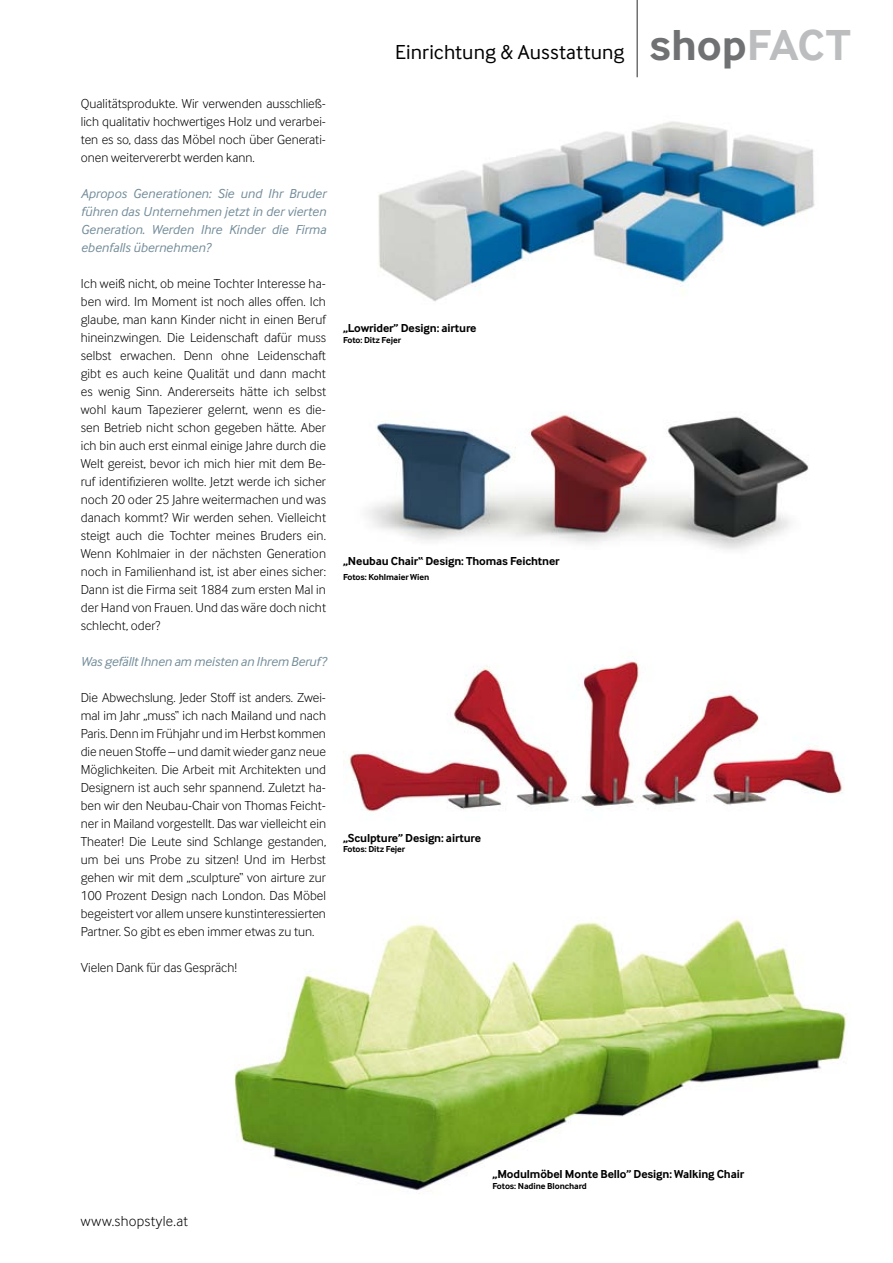
<style>
.page{position:relative;width:893px;height:1263px;background:#fff}
.page>*{position:absolute;margin:0;border:0;box-sizing:border-box;transform-origin:0 0}
.t1{font:21px "Inter Face Typo";letter-spacing:.005em;color:#000}
.t2{font:300 15px "Inter Face Typo";letter-spacing:.02em;color:#000}
.t3{font:300 13.5px/18px "Inter Face Typo";color:#000;text-align:justify}
.t4{font:italic 13.5px/18px "Inter Face Typo";color:#748d9a;text-align:justify}
.t5{font:700 12px "Inter Face Typo";letter-spacing:-.01em;color:#000}
.t6{font:700 9px "Inter Face Typo";letter-spacing:-.01em;color:#000}
.s1{font-weight:700;font-size:45px;color:#707172}
.s2{font-weight:700;font-size:45px;color:#bbbdbe}
</style>
<div class="page">
<hr style="left:636px;top:0;width:2px;height:77px;background:#707172">
<img style="left:378px;top:121px;width:437px;height:181px">
<img style="left:234px;top:918px;width:613px;height:273px">
<img style="left:366px;top:414px;width:443px;height:136px">
<img style="left:343px;top:660px;width:501px;height:152px">
<p class="t3" style="left:81px;top:94px;width:247px">Qualitätsprodukte. Wir verwenden ausschließ&shy;lich qualitativ hochwertiges Holz und verarbei&shy;ten es so, dass das Möbel noch über Generati&shy;onen weitervererbt werden kann.</p>
<p class="t4" style="left:81px;top:184px;width:247px">Apropos Generationen: Sie und Ihr Bruder führen das Unternehmen jetzt in der vierten Generation. Werden Ihre Kinder die Firma ebenfalls übernehmen?</p>
<p class="t3" style="left:81px;top:274px;width:247px">Ich weiß nicht, ob meine Tochter Interesse ha&shy;ben wird. Im Moment ist noch alles offen. Ich glaube, man kann Kinder nicht in einen Beruf hineinzwingen. Die Leidenschaft dafür muss selbst erwachen. Denn ohne Leidenschaft gibt es auch keine Qualität und dann macht es wenig Sinn. Andererseits hätte ich selbst wohl kaum Tapezierer gelernt, wenn es die&shy;sen Betrieb nicht schon gegeben hätte. Aber ich bin auch erst einmal einige Jahre durch die Welt gereist, bevor ich mich hier mit dem Be&shy;ruf identifizieren wollte. Jetzt werde ich sicher noch 20 oder 25 Jahre weitermachen und was danach kommt? Wir werden sehen. Vielleicht steigt auch die Tochter meines Bruders ein.<br>Wenn Kohlmaier in der nächsten Generation noch in Familienhand ist, ist aber eines sicher:<br>Dann ist die Firma seit 1884 zum ersten Mal in der Hand von Frauen. Und das wäre doch nicht schlecht, oder?</p>
<p class="t4" style="left:81px;top:652px;width:247px">Was gefällt Ihnen am meisten an Ihrem Beruf?</p>
<p class="t3" style="left:81px;top:688px;width:247px">Die Abwechslung. Jeder Stoff ist anders. Zwei&shy;mal im Jahr „muss“ ich nach Mailand und nach Paris. Denn im Frühjahr und im Herbst kommen die neuen Stoffe – und damit wieder ganz neue Möglichkeiten. Die Arbeit mit Architekten und Designern ist auch sehr spannend. Zuletzt ha&shy;ben wir den Neubau-Chair von Thomas Feicht&shy;ner in Mailand vorgestellt. Das war vielleicht ein Theater! Die Leute sind Schlange gestanden, um bei uns Probe zu sitzen! Und im Herbst gehen wir mit dem „sculpture“ von airture zur 100 Prozent Design nach London. Das Möbel begeistert vor allem unsere kunstinteressierten Partner. So gibt es eben immer etwas zu tun.</p>
<p class="t3" style="left:81px;top:958px;width:158px">Vielen Dank für das Gespräch!</p>
<h1 class="t1" style="left:395px;top:40px;width:457px">Einrichtung &amp; Ausstattung <span class="s1">shop</span><span class="s2">FACT</span></h1>
<p class="t5" style="left:343px;top:321px;width:135px">„Lowrider” Design: airture</p>
<p class="t6" style="left:343px;top:335px;width:59px">Foto: Ditz Fejer</p>
<p class="t5" style="left:343px;top:554px;width:218px">„Neubau Chair“ Design: Thomas Feichtner</p>
<p class="t6" style="left:343px;top:571px;width:88px">Fotos: Kohlmaier Wien</p>
<p class="t5" style="left:343px;top:831px;width:140px">„Sculpture” Design: airture</p>
<p class="t6" style="left:343px;top:844px;width:64px">Fotos: Ditz Fejer</p>
<p class="t2" style="left:81px;top:1212px;width:109px">www.shopstyle.at</p>
<p class="t5" style="left:492px;top:1167px;width:253px">„Modulmöbel Monte Bello” Design: Walking Chair</p>
<p class="t6" style="left:492px;top:1181px;width:96px">Fotos: Nadine Blonchard</p>
</div>
